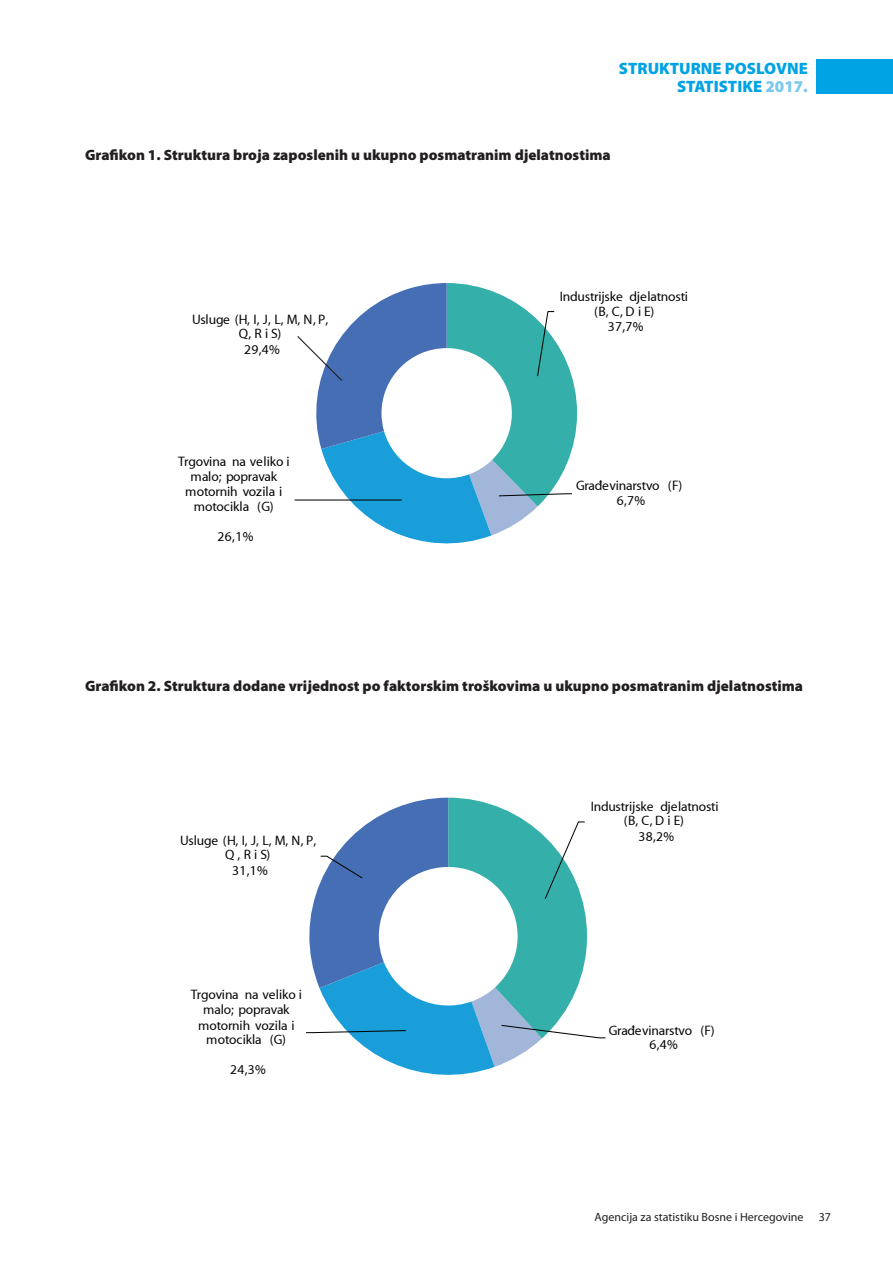
<style>
.page{position:relative;width:893px;height:1263px;background:#fff}
.page>*{position:absolute;margin:0;border:0;box-sizing:border-box;transform-origin:0 0}
.t1{font:900 16.5px/18px "Myriad Pro";color:#00a3e4;text-align:right}
.t2{font:900 15px "Myriad Pro";color:#231f20}
.t3{font:13.5px/14.9px "Myriad";letter-spacing:-.01em;color:#040503;text-align:center}
.t4{font:12px "Myriad Pro";color:#231f20}
.s1{color:#79c9f0}
</style>
<div class="page">
<div style="left:816px;top:60px;width:77px;height:34px;background:#00a3e4"></div>
<hr style="left:294px;top:499px;width:108px;height:1px;background:#040503">
<svg style="left:306px;top:798px;width:300px;height:277px"></svg>
<svg style="left:296px;top:283px;width:281px;height:261px"></svg>
<p class="t1" style="left:619px;top:59px;width:190px">STRUKTURNE POSLOVNE<br>STATISTIKE <span class="s1">2017.</span></p>
<p class="t2" style="left:85px;top:146px;width:527px">Grafikon 1. Struktura broja zaposlenih u ukupno posmatranim djelatnostima</p>
<p class="t3" style="left:192px;top:312px;width:138px">Usluge (H, I, J, L, M, N, P,<br>Q, R i S)<br>29,4%</p>
<p class="t3" style="left:178px;top:455px;width:113px">Trgovina na veliko i malo; popravak motornih vozila i motocikla (G)</p>
<p class="t3" style="left:218px;top:530px;width:37px">26,1%</p>
<p class="t3" style="left:560px;top:290px;width:130px">Industrijske djelatnosti (B, C, D i E)<br>37,7%</p>
<p class="t3" style="left:576px;top:479px;width:108px">Građevinarstvo (F)<br>6,7%</p>
<p class="t2" style="left:85px;top:677px;width:720px">Grafikon 2. Struktura dodane vrijednost po faktorskim troškovima u ukupno posmatranim djelatnostima</p>
<p class="t3" style="left:180px;top:833px;width:137px">Usluge (H, I, J, L, M, N, P,<br>Q , R i S)<br>31,1%</p>
<p class="t3" style="left:191px;top:988px;width:113px">Trgovina na veliko i malo; popravak motornih vozila i motocikla (G)</p>
<p class="t3" style="left:230px;top:1063px;width:37px">24,3%</p>
<p class="t3" style="left:591px;top:799px;width:129px">Industrijske djelatnosti (B, C, D i E)<br>38,2%</p>
<p class="t3" style="left:609px;top:1023px;width:107px">Građevinarstvo (F)<br>6,4%</p>
<p class="t4" style="left:595px;top:1209px;width:210px">Agencija za statistiku Bosne i Hercegovine</p>
<p class="t4" style="left:819px;top:1209px;width:14px">37</p>
</div>
